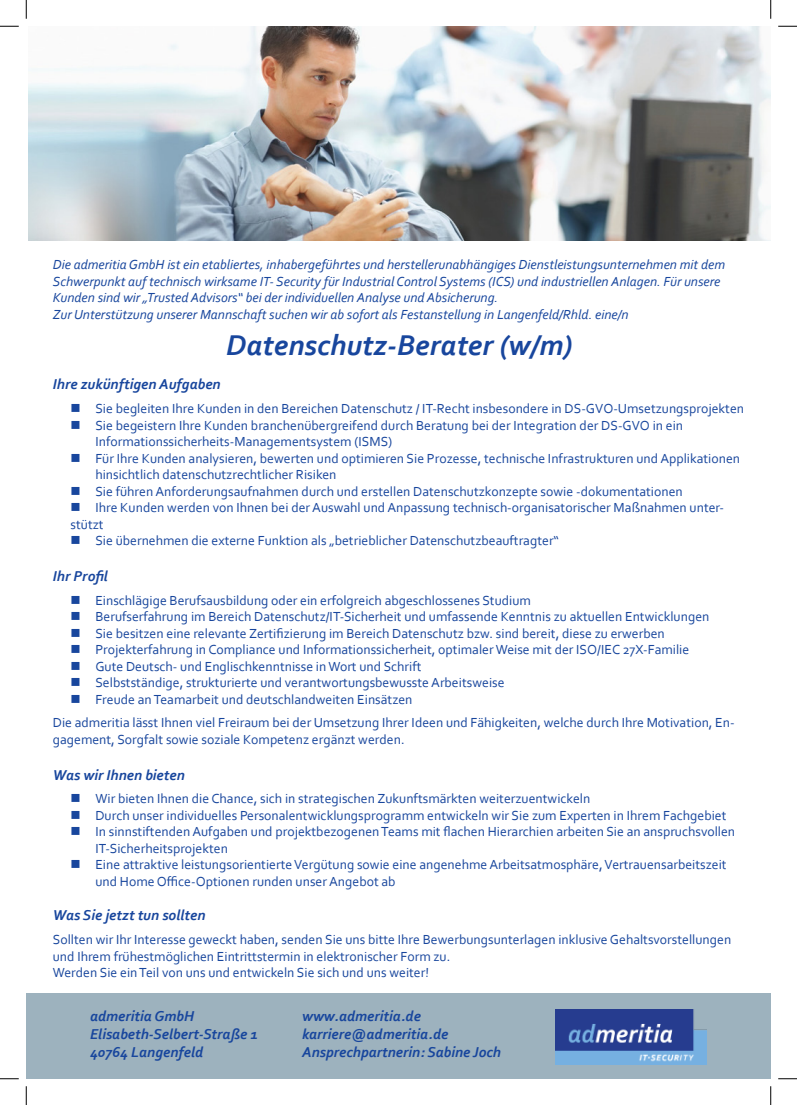
<style>
.page{position:relative;width:797px;height:1105px;background:#fff}
.page>*{position:absolute;margin:0;border:0;box-sizing:border-box;transform-origin:0 0}
.t1{font:italic 700 30px "Corbel";color:#18469d}
.Firma{font:italic 700 15px "Corbel";color:#18469d}
.Subheader{font:italic 700 15px "Corbel";color:#18469d}
.Absatzformat_1{font:13.75px/16.5px "Corbel";color:#18469d}
.t2{font:italic 13.75px/16.5px "Corbel";color:#18469d}
</style>
<div class="page">
<div style="left:26px;top:993px;width:744px;height:86px;background:#9db2be"></div>
<img style="left:28px;top:26px;width:742px;height:215px">
<img style="left:555px;top:1010px;width:152px;height:55px">
<svg style="left:0;top:25px;width:19px;height:2px"></svg>
<svg style="left:778px;top:25px;width:19px;height:2px"></svg>
<svg style="left:0;top:1078px;width:19px;height:1px"></svg>
<svg style="left:778px;top:1078px;width:19px;height:1px"></svg>
<svg style="left:25px;top:0;width:2px;height:19px"></svg>
<svg style="left:25px;top:1086px;width:2px;height:19px"></svg>
<svg style="left:770px;top:0;width:1px;height:19px"></svg>
<svg style="left:770px;top:1086px;width:1px;height:19px"></svg>
<p class="t2" style="left:53px;top:256px;width:673px">Die admeritia GmbH ist ein etabliertes, inhabergeführtes und herstellerunabhängiges Dienstleistungsunternehmen mit dem<br>Schwerpunkt auf technisch wirksame IT- Security für Industrial Control Systems (ICS) und industriellen Anlagen. Für unsere<br>Kunden sind wir „Trusted Advisors“ bei der individuellen Analyse und Absicherung.</p>
<p class="t2" style="left:53px;top:306px;width:577px">Zur Unterstützung unserer Mannschaft suchen wir ab sofort als Festanstellung in Langenfeld/Rhld. eine/n</p>
<p class="t1" style="left:226px;top:326px;width:348px">Datenschutz-Berater (w/m)</p>
<p class="Subheader" style="left:53px;top:375px;width:169px">Ihre zukünftigen Aufgaben</p>
<p class="Absatzformat_1" style="left:95px;top:400px;width:650px">Sie begleiten Ihre Kunden in den Bereichen Datenschutz / IT-Recht insbesondere in DS-GVO-Umsetzungsprojekten</p>
<p class="Absatzformat_1" style="left:95px;top:416px;width:589px">Sie begeistern Ihre Kunden branchenübergreifend durch Beratung bei der Integration der DS-GVO in ein<br>Informationssicherheits-Managementsystem (ISMS)</p>
<p class="Absatzformat_1" style="left:95px;top:449px;width:646px">Für Ihre Kunden analysieren, bewerten und optimieren Sie Prozesse, technische Infrastrukturen und Applikationen hinsichtlich datenschutzrechtlicher Risiken</p>
<p class="Absatzformat_1" style="left:95px;top:482px;width:589px">Sie führen Anforderungsaufnahmen durch und erstellen Datenschutzkonzepte sowie -dokumentationen</p>
<p class="Absatzformat_1" style="left:71px;top:499px;width:655px;text-indent:25px">Ihre Kunden werden von Ihnen bei der Auswahl und Anpassung technisch-organisatorischer Maßnahmen unter&shy;stützt</p>
<p class="Absatzformat_1" style="left:95px;top:532px;width:465px">Sie übernehmen die externe Funktion als „betrieblicher Datenschutzbeauftragter“</p>
<p class="Subheader" style="left:53px;top:567px;width:57px">Ihr Profil</p>
<p class="Absatzformat_1" style="left:95px;top:591px;width:437px">Einschlägige Berufsausbildung oder ein erfolgreich abgeschlossenes Studium</p>
<p class="Absatzformat_1" style="left:95px;top:608px;width:615px">Berufserfahrung im Bereich Datenschutz/IT-Sicherheit und umfassende Kenntnis zu aktuellen Entwicklungen</p>
<p class="Absatzformat_1" style="left:95px;top:624px;width:571px">Sie besitzen eine relevante Zertifizierung im Bereich Datenschutz bzw. sind bereit, diese zu erwerben</p>
<p class="Absatzformat_1" style="left:95px;top:641px;width:595px">Projekterfahrung in Compliance und Informationssicherheit, optimaler Weise mit der ISO/IEC 27X-Familie</p>
<p class="Absatzformat_1" style="left:95px;top:657px;width:328px">Gute Deutsch- und Englischkenntnisse in Wort und Schrift</p>
<p class="Absatzformat_1" style="left:95px;top:674px;width:411px">Selbstständige, strukturierte und verantwortungsbewusste Arbeitsweise</p>
<p class="Absatzformat_1" style="left:95px;top:690px;width:319px">Freude an Teamarbeit und deutschlandweiten Einsätzen</p>
<p class="Absatzformat_1" style="left:53px;top:714px;width:683px">Die admeritia lässt Ihnen viel Freiraum bei der Umsetzung Ihrer Ideen und Fähigkeiten, welche durch Ihre Motivation, En&shy;gagement, Sorgfalt sowie soziale Kompetenz ergänzt werden.</p>
<p class="Subheader" style="left:53px;top:765px;width:133px">Was wir Ihnen bieten</p>
<p class="Absatzformat_1" style="left:95px;top:790px;width:496px">Wir bieten Ihnen die Chance, sich in strategischen Zukunftsmärkten weiterzuentwickeln</p>
<p class="Absatzformat_1" style="left:95px;top:807px;width:632px">Durch unser individuelles Personalentwicklungsprogramm entwickeln wir Sie zum Experten in Ihrem Fachgebiet</p>
<p class="Absatzformat_1" style="left:95px;top:823px;width:641px">In sinnstiftenden Aufgaben und projektbezogenen Teams mit flachen Hierarchien arbeiten Sie an anspruchsvollen<br>IT-Sicherheitsprojekten</p>
<p class="Absatzformat_1" style="left:95px;top:856px;width:633px">Eine attraktive leistungsorientierte Vergütung sowie eine angenehme Arbeitsatmosphäre, Vertrauensarbeitszeit und Home Office-Optionen runden unser Angebot ab</p>
<p class="Subheader" style="left:53px;top:906px;width:154px">Was Sie jetzt tun sollten</p>
<p class="Absatzformat_1" style="left:53px;top:931px;width:680px">Sollten wir Ihr Interesse geweckt haben, senden Sie uns bitte Ihre Bewerbungsunterlagen inklusive Gehaltsvorstellungen und Ihrem frühestmöglichen Eintrittstermin in elektronischer Form zu.</p>
<p class="Absatzformat_1" style="left:53px;top:964px;width:378px">Werden Sie ein Teil von uns und entwickeln Sie sich und uns weiter!</p>
<p class="Firma" style="left:90px;top:1006px;width:106px">admeritia GmbH</p>
<p class="Firma" style="left:90px;top:1024px;width:169px">Elisabeth-Selbert-Straße 1</p>
<p class="Firma" style="left:90px;top:1042px;width:115px">40764 Langenfeld</p>
<p class="Firma" style="left:302px;top:1006px;width:120px">www.admeritia.de</p>
<p class="Firma" style="left:302px;top:1024px;width:148px">karriere@admeritia.de</p>
<p class="Firma" style="left:302px;top:1042px;width:200px">Ansprechpartnerin: Sabine Joch</p>
</div>
